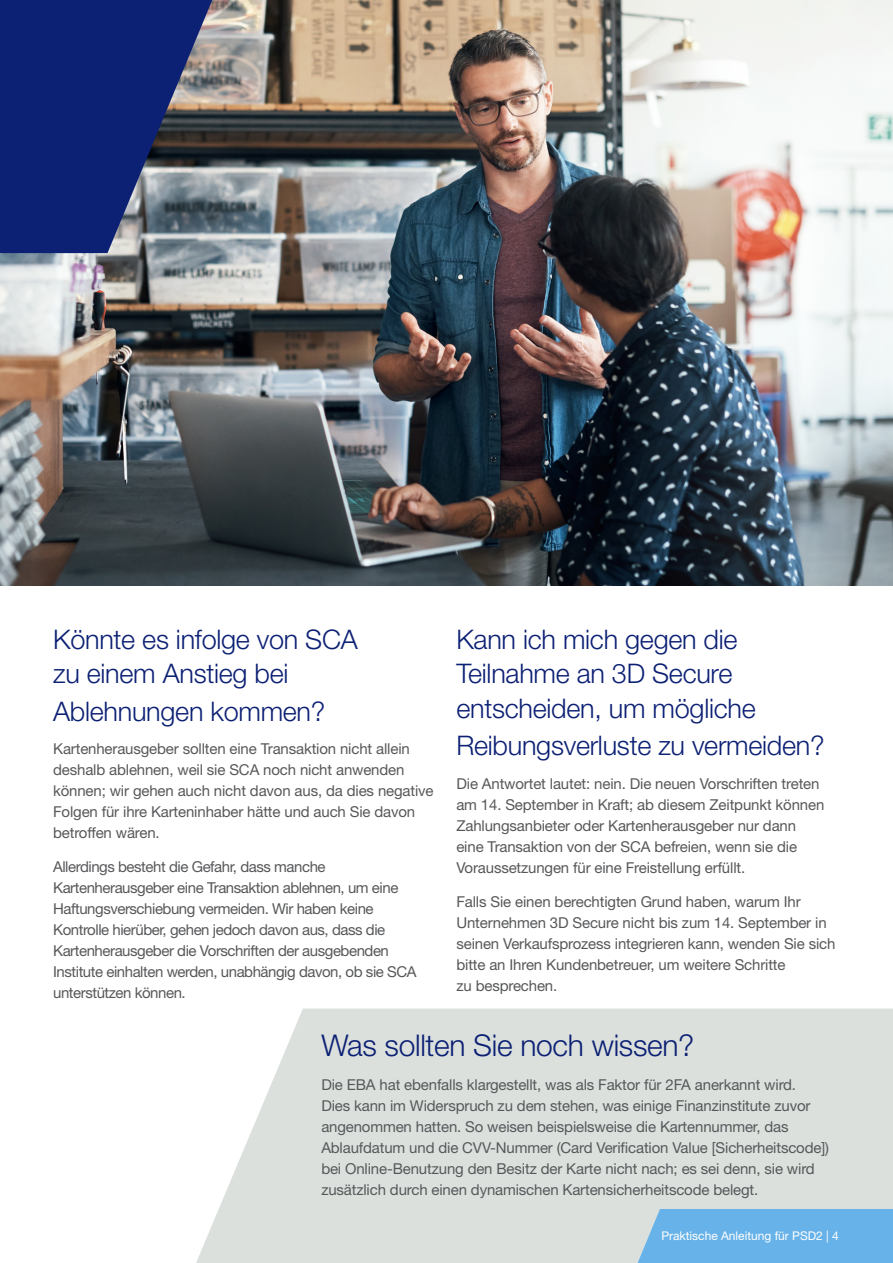
<style>
.page{position:relative;width:893px;height:1263px;background:#fff}
.page>*{position:absolute;margin:0;border:0;box-sizing:border-box;transform-origin:0 0}
.P-Main_Body_Text{font:300 30px "Helvetica Neue LT Std";letter-spacing:-.01em;color:#0c2074}
.P-Main_Body_Text-2{font:300 27px/34.5px "Helvetica Neue LT Std";letter-spacing:-.01em;color:#0c2074}
.P-Main_Body_Text-3{font:15px/21px "Helvetica Neue LT Std";letter-spacing:-.01em;color:#57585a}
.P-Main_Body_Text-4{font:15px/21px "Helvetica Neue LT Std";letter-spacing:-.03em;color:#57585a}
.H5-Web_Address_URL{font:12px "Helvetica Neue LT Std";color:#fff}
</style>
<div class="page">
<svg style="left:196px;top:1008px;width:697px;height:255px;background:#dde2df"></svg>
<img style="left:0;top:0;width:893px;height:585px">
<svg style="left:0;top:0;width:212px;height:253px;background:#263675"></svg>
<div style="left:636px;top:1209px;width:257px;height:54px;background:#67b2e8"></div>
<p class="P-Main_Body_Text-2" style="left:53px;top:621px;width:306px">Könnte es infolge von SCA zu einem Anstieg bei</p>
<p class="P-Main_Body_Text-2" style="left:53px;top:693px;width:274px">Ablehnungen kommen?</p>
<p class="P-Main_Body_Text-3" style="left:53px;top:738px;width:382px">Kartenherausgeber sollten eine Transaktion nicht allein deshalb ablehnen, weil sie SCA noch nicht anwenden können; wir gehen auch nicht davon aus, da dies negative Folgen für ihre Karteninhaber hätte und auch Sie davon betroffen wären.</p>
<p class="P-Main_Body_Text-4" style="left:53px;top:856px;width:365px">Allerdings besteht die Gefahr, dass manche Kartenherausgeber eine Transaktion ablehnen, um eine Haftungsverschiebung vermeiden. Wir haben keine Kontrolle hierüber, gehen jedoch davon aus, dass die Kartenherausgeber die Vorschriften der ausgebenden Institute einhalten werden, unabhängig davon, ob sie SCA unterstützen können.</p>
<p class="P-Main_Body_Text-2" style="left:456px;top:621px;width:301px">Kann ich mich gegen die<br>Teilnahme an 3D Secure entscheiden, um mögliche</p>
<p class="P-Main_Body_Text-2" style="left:456px;top:728px;width:370px">Reibungsverluste zu vermeiden?</p>
<p class="P-Main_Body_Text-3" style="left:456px;top:773px;width:369px">Die Antwortet lautet: nein. Die neuen Vorschriften treten am 14. September in Kraft; ab diesem Zeitpunkt können Zahlungsanbieter oder Kartenherausgeber nur dann eine Transaktion von der SCA befreien, wenn sie die Voraussetzungen für eine Freistellung erfüllt.</p>
<p class="P-Main_Body_Text-3" style="left:456px;top:891px;width:381px">Falls Sie einen berechtigten Grund haben, warum Ihr Unternehmen 3D Secure nicht bis zum 14. September in seinen Verkaufsprozess integrieren kann, wenden Sie sich bitte an Ihren Kundenbetreuer, um weitere Schritte<br>zu besprechen.</p>
<p class="P-Main_Body_Text" style="left:321px;top:1027px;width:375px">Was sollten Sie noch wissen?</p>
<p class="P-Main_Body_Text-3" style="left:321px;top:1073px;width:509px">Die EBA hat ebenfalls klargestellt, was als Faktor für 2FA anerkannt wird.<br>Dies kann im Widerspruch zu dem stehen, was einige Finanzinstitute zuvor angenommen hatten. So weisen beispielsweise die Kartennummer, das Ablaufdatum und die CVV-Nummer (Card Verification Value [Sicherheitscode]) bei Online-Benutzung den Besitz der Karte nicht nach; es sei denn, sie wird zusätzlich durch einen dynamischen Kartensicherheitscode belegt.</p>
<p class="H5-Web_Address_URL" style="left:661px;top:1229px;width:179px">Praktische Anleitung für PSD2 | 4</p>
</div>
